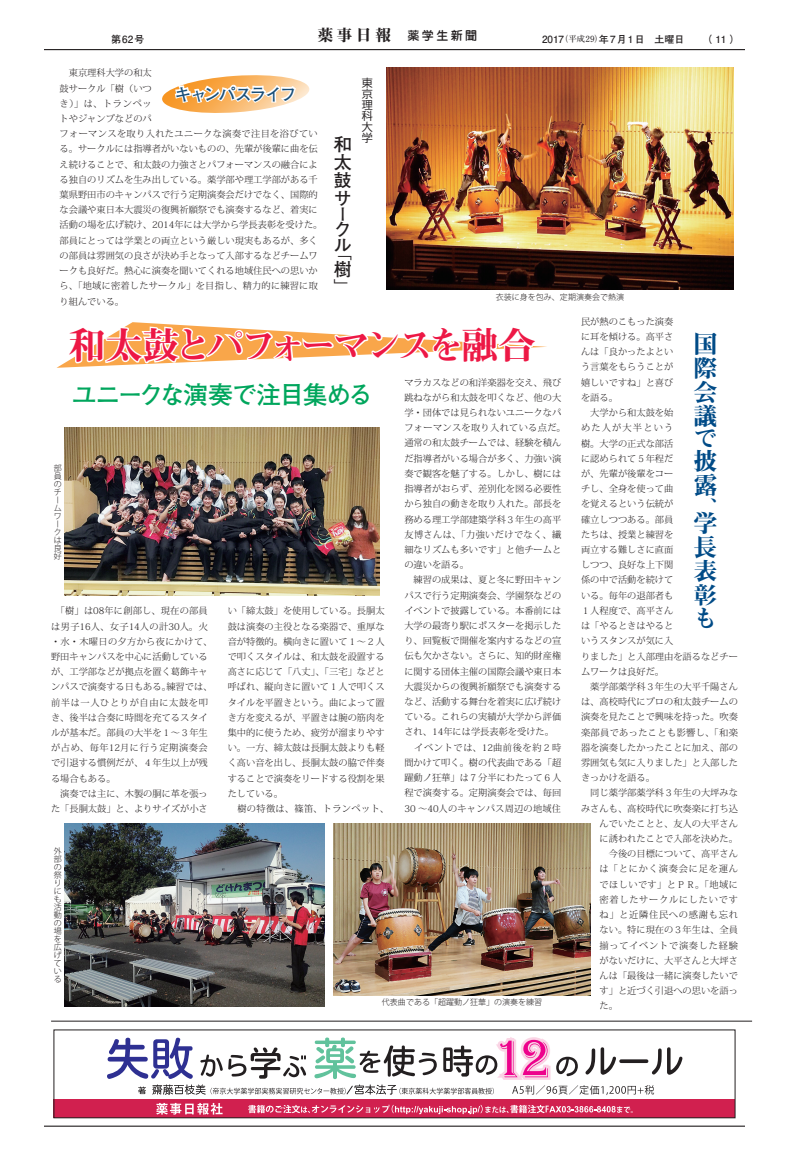
<style>
.page{position:relative;width:789px;height:1168px;background:#fff}
.page>*{position:absolute;margin:0;border:0;box-sizing:border-box;transform-origin:0 0}
.t1{font:37px "Midashi Min Pro MA31";letter-spacing:-.125em;color:#ed1845}
.t2{font:700 25px "Futo Go B101 Pro";letter-spacing:-.065em;color:#00a65d}
.t3{font:24px/23.6px "Midashi Min Pro MA31";color:#004b87;text-align:justify}
.t4{font:700 18px/16.8px "Futo Go B101 Pro";color:#231f20}
.t5{font:700 17px "Futo Go B101 Pro";letter-spacing:-.11em;color:#184e78}
.t6{font:700 14px "Futo Go B101 Pro";color:#231f20}
.t7{font:500 12px "Jun 34 Pro";letter-spacing:.2em;color:#231f20}
.t8{font:300 11px/11px "M News G Pro";color:#231f20;text-align:justify}
.t9{font:700 9.9px "Futo Go B101 Pro";color:#231f20}
.t10{font:300 9.2px/15.2px "Koz Min Pro";color:#231f20}
.t11{font:300 9.2px "Koz Min Pro";letter-spacing:.08em;color:#231f20}
.t12{font:300 9.2px "Koz Min Pro";letter-spacing:.035em;color:#231f20}
.t13{font:300 9.2px "Koz Min Pro";letter-spacing:.04em;color:#231f20}
.t14{font:300 9.2px "Koz Min Pro";letter-spacing:.085em;color:#231f20}
.t15{font:300 9.2px "Koz Min Pro";letter-spacing:.075em;color:#231f20}
.t16{font:300 9.2px "Koz Min Pro";letter-spacing:.125em;color:#231f20}
.t17{font:300 8px/8px "Koz Go Pro";color:#231f20}
.s1{font-family:"Midashi Min Pro MA31";font-weight:400;font-size:16px}
.s2{font-family:"Futo Min A101 Pr 6";font-size:8.5px}
</style>
<div class="page">
<hr style="left:44px;top:49px;width:700px;height:1px;background:#231f20">
<hr style="left:44px;top:1125px;width:700px;height:2px;background:#231f20">
<hr style="left:51px;top:1021px;width:700px;height:1px;background:#231f20">
<svg style="left:162px;top:75px;width:148px;height:38px"></svg>
<img style="left:386px;top:67px;width:346px;height:223px">
<img style="left:65px;top:428px;width:314px;height:167px">
<img style="left:65px;top:823px;width:259px;height:183px">
<img style="left:333px;top:823px;width:257px;height:172px">
<svg style="left:56px;top:322px;width:491px;height:46px"></svg>
<div style="left:54px;top:1099px;width:680px;height:19px;background:#d1204f"></div>
<svg style="left:107px;top:1037px;width:576px;height:77px"></svg>
<div style="left:53px;top:1029px;width:682px;height:89px;border:1px solid #231f20"></div>
<h3 class="t7" style="left:317px;top:26px;width:161px"><span class="s1">薬事日報</span> 薬学生新聞</h3>
<p class="t9" style="left:111px;top:31px;width:35px">第 62 号</p>
<p class="t9" style="left:541px;top:31px;width:144px">2017<span class="s2">（平成29）</span>年 7 月 1 日　土曜日</p>
<p class="t9" style="left:701px;top:31px;width:39px">（ 11 ）</p>
<p class="t10" style="left:60px;top:65px;width:264px">　東京理科大学の和太<br>鼓サークル「樹（いつ<br>き）」は、トランペッ<br>トやジャンプなどのパ<br>フォーマンスを取り入れたユニークな演奏で注目を浴びている。サークルには指導者がいないものの、先輩が後輩に曲を伝え続けることで、和太鼓の力強さとパフォーマンスの融合による独自のリズムを生み出している。薬学部や理工学部がある千葉県野田市のキャンパスで行う定期演奏会だけでなく、国際的な会議や東日本大震災の復興祈願祭でも演奏するなど、着実に活動の場を広げ続け、2014年には大学から学長表彰を受けた。部員にとっては学業との両立という厳しい現実もあるが、多くの部員は雰囲気の良さが決め手となって入部するなどチームワークも良好だ。熱心に演奏を聞いてくれる地域住民への思いから、「地域に密着したサークル」を目指し、精力的に練習に取り組んでいる。</p>
<h3 class="t5" style="left:174px;top:81px;width:124px">キャンパスライフ</h3>
<p class="t8" style="left:362px;top:76px;width:12px">東京理科大学</p>
<h3 class="t4" style="left:334px;top:134px;width:19px">和太鼓サークル<sub>「</sub></h3>
<h3 class="t4" style="left:334px;top:259px;width:19px">樹</h3>
<h3 class="t6" style="left:334px;top:275px;width:15px">」</h3>
<p class="t17" style="left:495px;top:293px;width:130px">衣装に身を包み、定期演奏会で熱演</p>
<h1 class="t1" style="left:68px;top:317px;width:468px">和太鼓とパフォーマンスを融合</h1>
<h2 class="t2" style="left:72px;top:374px;width:302px">ユニークな演奏で注目集める</h2>
<p class="t10" style="left:404px;top:374px;width:163px">マラカスなどの和洋楽器を交え、飛び跳ねながら和太鼓を叩くなど、他の大学・団体では見られないユニークなパフォーマンスを取り入れている点だ。通常の和太鼓チームでは、経験を積んだ指導者がいる場合が多く、力強い演奏で観客を魅了する。しかし、樹には指導者がおらず、差別化を図る必要性から独自の動きを取り入れた。部長を務める理工学部建築学科３年生の高平友博さんは、「力強いだけでなく、繊細なリズムも多いです」と他チームとの違いを語る。<br>　練習の成果は、夏と冬に野田キャンパスで行う定期演奏会、学園祭などのイベントで披露している。本番前には大学の最寄り駅にポスターを掲示したり、回覧板で開催を案内するなどの宣伝も欠かさない。さらに、知的財産権に関する団体主催の国際会議や東日本大震災からの復興祈願祭でも演奏するなど、活動する舞台を着実に広げ続けている。これらの実績が大学から評価され、14年には学長表彰を受けた。<br>　イベントでは、12曲前後を約２時間かけて叩く。樹の代表曲である「超躍動ノ狂華」は７分半にわたって６人程で演奏する。定期演奏会では、毎回<br>30 ～40人のキャンパス周辺の地域住</p>
<p class="t17" style="left:54px;top:464px;width:9px">部員のチームワークは良好</p>
<p class="t10" style="left:51px;top:603px;width:163px">　「樹」は08年に創部し、現在の部員は男子16人、女子14人の計30人。火・水・木曜日の夕方から夜にかけて、野田キャンパスを中心に活動しているが、工学部などが拠点を置く葛飾キャンパスで演奏する日もある。練習では、前半は一人ひとりが自由に太鼓を叩き、後半は合奏に時間を充てるスタイルが基本だ。部員の大半を１～３年生が占め、毎年12月に行う定期演奏会で引退する慣例だが、４年生以上が残る場合もある。<br>　演奏では主に、木製の胴に革を張った「長胴太鼓」と、よりサイズが小さ</p>
<p class="t10" style="left:227px;top:603px;width:163px">い「締太鼓」を使用している。長胴太鼓は演奏の主役となる楽器で、重厚な音が特徴的。横向きに置いて１～２人で叩くスタイルは、和太鼓を設置する高さに応じて「八丈」、「三宅」などと呼ばれ、縦向きに置いて１人で叩くスタイルを平置きという。曲によって置き方を変えるが、平置きは腕の筋肉を集中的に使うため、疲労が溜まりやすい。一方、締太鼓は長胴太鼓よりも軽く高い音を出し、長胴太鼓の脇で伴奏することで演奏をリードする役割を果たしている。<br>　樹の特徴は、篠笛、トランペット、</p>
<p class="t17" style="left:54px;top:847px;width:9px">外部の祭りにも活動の場を広げている</p>
<p class="t17" style="left:382px;top:998px;width:161px">代表曲である「超躍動ノ狂華」の演奏を練習</p>
<p class="t10" style="left:580px;top:314px;width:94px">民が熱のこもった演奏</p>
<p class="t10" style="left:580px;top:329px;width:94px">に耳を傾ける。高平さ</p>
<p class="t10" style="left:580px;top:344px;width:94px">んは「良かったよとい</p>
<p class="t10" style="left:580px;top:359px;width:94px">う言葉をもらうことが</p>
<p class="t10" style="left:580px;top:374px;width:94px">嬉しいですね」と喜び</p>
<p class="t10" style="left:580px;top:390px;width:38px">を語る。</p>
<p class="t10" style="left:580px;top:405px;width:94px">　大学から和太鼓を始</p>
<p class="t16" style="left:580px;top:421px;width:94px">めた人が大半という</p>
<p class="t10" style="left:580px;top:435px;width:94px">樹。大学の正式な部活</p>
<p class="t10" style="left:580px;top:450px;width:94px">に認められて５年程だ</p>
<p class="t10" style="left:580px;top:466px;width:94px">が、先輩が後輩をコー</p>
<p class="t10" style="left:580px;top:481px;width:94px">チし、全身を使って曲</p>
<p class="t10" style="left:580px;top:496px;width:94px">を覚えるという伝統が</p>
<p class="t10" style="left:580px;top:511px;width:94px">確立しつつある。部員</p>
<p class="t10" style="left:580px;top:526px;width:94px">たちは、授業と練習を</p>
<p class="t10" style="left:580px;top:542px;width:94px">両立する難しさに直面</p>
<p class="t10" style="left:580px;top:557px;width:94px">しつつ、良好な上下関</p>
<p class="t10" style="left:580px;top:572px;width:94px">係の中で活動を続けて</p>
<p class="t10" style="left:580px;top:587px;width:94px">いる。毎年の退部者も</p>
<p class="t10" style="left:580px;top:603px;width:94px">１人程度で、高平さん</p>
<p class="t10" style="left:580px;top:618px;width:94px">は「やるときはやると</p>
<p class="t10" style="left:580px;top:633px;width:94px">いうスタンスが気に入</p>
<p class="t10" style="left:580px;top:648px;width:158px">りました」と入部理由を語るなどチー</p>
<p class="t10" style="left:580px;top:663px;width:84px">ムワークは良好だ。</p>
<p class="t10" style="left:580px;top:679px;width:158px">　薬学部薬学科３年生の大平千陽さん</p>
<p class="t10" style="left:580px;top:694px;width:158px">は、高校時代にプロの和太鼓チームの</p>
<p class="t10" style="left:580px;top:709px;width:158px">演奏を見たことで興味を持った。吹奏</p>
<p class="t12" style="left:580px;top:726px;width:158px">楽部員であったことも影響し、「和楽</p>
<p class="t10" style="left:580px;top:739px;width:158px">器を演奏したかったことに加え、部の</p>
<p class="t10" style="left:580px;top:755px;width:158px">雰囲気も気に入りました」と入部した</p>
<p class="t10" style="left:580px;top:770px;width:75px">きっかけを語る。</p>
<p class="t10" style="left:580px;top:785px;width:158px">　同じ薬学部薬学科３年生の大坪みな</p>
<p class="t10" style="left:580px;top:800px;width:158px">みさんも、高校時代に吹奏楽に打ち込</p>
<p class="t10" style="left:599px;top:815px;width:140px">んでいたことと、友人の大平さん</p>
<p class="t10" style="left:599px;top:831px;width:140px">に誘われたことで入部を決めた。</p>
<p class="t10" style="left:599px;top:846px;width:140px">　今後の目標について、高平さん</p>
<p class="t14" style="left:599px;top:863px;width:140px">は「とにかく演奏会に足を運ん</p>
<p class="t13" style="left:599px;top:878px;width:140px">でほしいです」とＰＲ。「地域に</p>
<p class="t15" style="left:599px;top:893px;width:140px">密着したサークルにしたいです</p>
<p class="t11" style="left:599px;top:908px;width:140px">ね」と近隣住民への感謝も忘れ</p>
<p class="t10" style="left:599px;top:922px;width:140px">ない。特に現在の３年生は、全員</p>
<p class="t11" style="left:599px;top:939px;width:140px">揃ってイベントで演奏した経験</p>
<p class="t10" style="left:599px;top:952px;width:140px">がないだけに、大平さんと大坪さ</p>
<p class="t10" style="left:599px;top:968px;width:140px">んは「最後は一緒に演奏したいで</p>
<p class="t10" style="left:599px;top:983px;width:140px">す」と近づく引退への思いを語っ</p>
<p class="t10" style="left:599px;top:998px;width:20px">た。</p>
<h3 class="t3" style="left:693px;top:330px;width:25px">国際会議で披露、</h3>
<h3 class="t3" style="left:693px;top:509px;width:25px">学長表彰も</h3>
</div>
